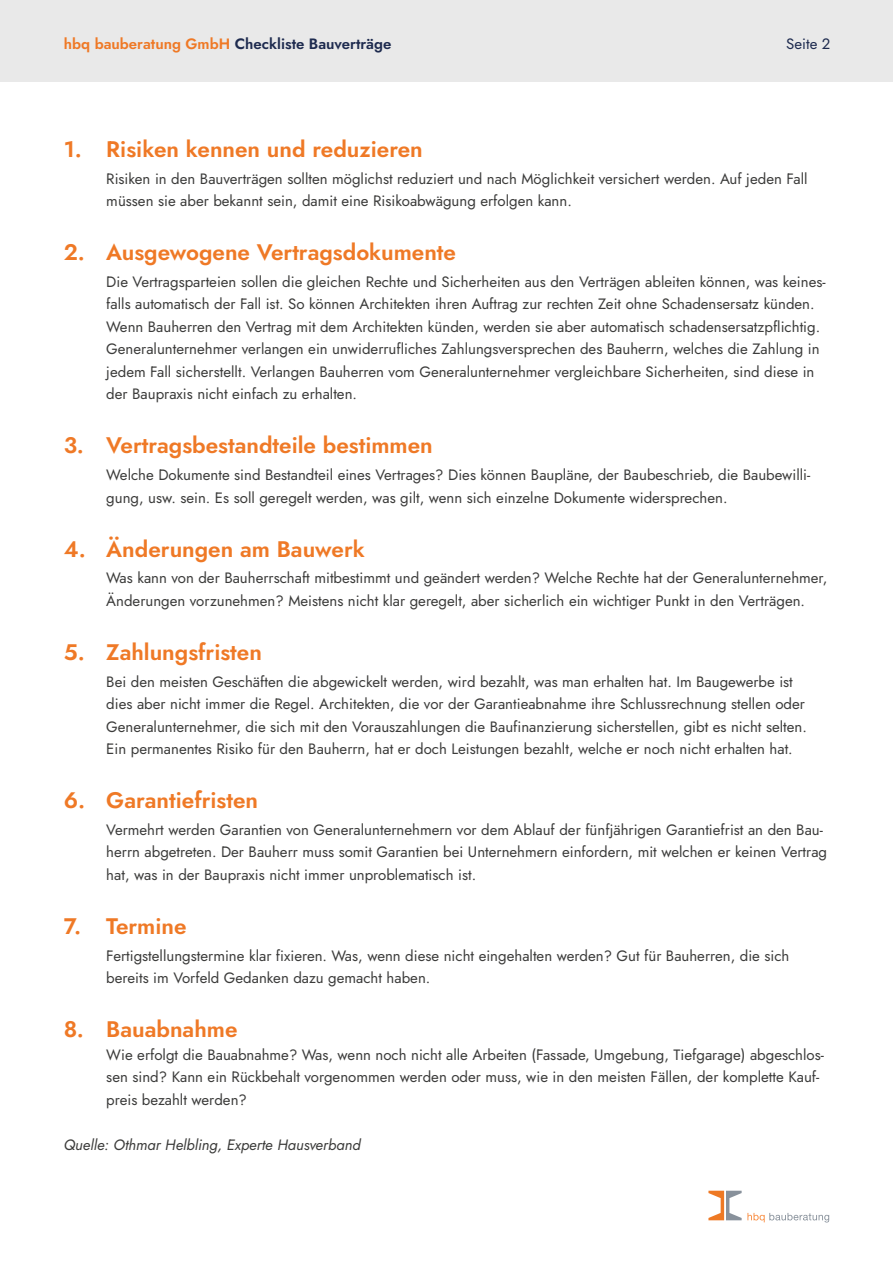
<style>
.page{position:relative;width:893px;height:1263px;background:#fff}
.page>*{position:absolute;margin:0;border:0;box-sizing:border-box;transform-origin:0 0}
.t1{font:600 22.5px "Jost";color:#ef7926}
.t2{font:15px/22.5px "Jost";color:#3c3c3b}
.t3{font:italic 15px "Jost";color:#3c3c3b}
.t4{font:600 15px "Jost";color:#1e2b4f}
.t5{font:15px "Jost";color:#1e2b4f}
.s1{color:#ef7926}
</style>
<div class="page">
<svg style="left:708px;top:1191px;width:121px;height:31px"></svg>
<div style="left:0;top:0;width:893px;height:81px;background:#e9e9e9"></div>
<p class="t4" style="left:64px;top:34px;width:329px"><span class="s1">hbq bauberatung GmbH</span> Checkliste Bauverträge</p>
<p class="t5" style="left:786px;top:34px;width:46px">Seite 2</p>
<h1 class="t1" style="left:64px;top:134px;width:361px">1. Risiken kennen und reduzieren</h1>
<p class="t2" style="left:106px;top:167px;width:703px">Risiken in den Bauverträgen sollten möglichst reduziert und nach Möglichkeit versichert werden. Auf jeden Fall müssen sie aber bekannt sein, damit eine Risikoabwägung erfolgen kann.</p>
<h1 class="t1" style="left:64px;top:237px;width:394px">2. Ausgewogene Vertragsdokumente</h1>
<p class="t2" style="left:106px;top:270px;width:721px">Die Vertragsparteien sollen die gleichen Rechte und Sicherheiten aus den Verträgen ableiten können, was keines&shy;falls automatisch der Fall ist. So können Architekten ihren Auftrag zur rechten Zeit ohne Schadensersatz künden.<br>Wenn Bauherren den Vertrag mit dem Architekten künden, werden sie aber automatisch schadensersatzpflichtig.<br>Generalunternehmer verlangen ein unwiderrufliches Zahlungsversprechen des Bauherrn, welches die Zahlung in jedem Fall sicherstellt. Verlangen Bauherren vom Generalunternehmer vergleichbare Sicherheiten, sind diese in der Baupraxis nicht einfach zu erhalten.</p>
<h1 class="t1" style="left:64px;top:430px;width:371px">3. Vertragsbestandteile bestimmen</h1>
<p class="t2" style="left:106px;top:464px;width:705px">Welche Dokumente sind Bestandteil eines Vertrages? Dies können Baupläne, der Baubeschrieb, die Baubewilli&shy;gung, usw. sein. Es soll geregelt werden, was gilt, wenn sich einzelne Dokumente widersprechen.</p>
<h1 class="t1" style="left:64px;top:533px;width:302px">4. Änderungen am Bauwerk</h1>
<p class="t2" style="left:106px;top:567px;width:723px">Was kann von der Bauherrschaft mitbestimmt und geändert werden? Welche Rechte hat der Generalunternehmer,<br>Änderungen vorzunehmen? Meistens nicht klar geregelt, aber sicherlich ein wichtiger Punkt in den Verträgen.</p>
<h1 class="t1" style="left:64px;top:637px;width:200px">5. Zahlungsfristen</h1>
<p class="t2" style="left:106px;top:670px;width:702px">Bei den meisten Geschäften die abgewickelt werden, wird bezahlt, was man erhalten hat. Im Baugewerbe ist dies aber nicht immer die Regel. Architekten, die vor der Garantieabnahme ihre Schlussrechnung stellen oder Generalunternehmer, die sich mit den Vorauszahlungen die Baufinanzierung sicherstellen, gibt es nicht selten.<br>Ein permanentes Risiko für den Bauherrn, hat er doch Leistungen bezahlt, welche er noch nicht erhalten hat.</p>
<h1 class="t1" style="left:64px;top:785px;width:196px">6. Garantiefristen</h1>
<p class="t2" style="left:106px;top:818px;width:722px">Vermehrt werden Garantien von Generalunternehmern vor dem Ablauf der fünfjährigen Garantiefrist an den Bau&shy;herrn abgetreten. Der Bauherr muss somit Garantien bei Unternehmern einfordern, mit welchen er keinen Vertrag hat, was in der Baupraxis nicht immer unproblematisch ist.</p>
<h1 class="t1" style="left:64px;top:911px;width:124px">7. Termine</h1>
<p class="t2" style="left:106px;top:944px;width:685px">Fertigstellungstermine klar fixieren. Was, wenn diese nicht eingehalten werden? Gut für Bauherren, die sich bereits im Vorfeld Gedanken dazu gemacht haben.</p>
<h1 class="t1" style="left:64px;top:1014px;width:175px">8. Bauabnahme</h1>
<p class="t2" style="left:106px;top:1043px;width:719px">Wie erfolgt die Bauabnahme? Was, wenn noch nicht alle Arbeiten (Fassade, Umgebung, Tiefgarage) abgeschlos&shy;sen sind? Kann ein Rückbehalt vorgenommen werden oder muss, wie in den meisten Fällen, der komplette Kauf&shy;preis bezahlt werden?</p>
<p class="t3" style="left:64px;top:1134px;width:298px">Quelle: Othmar Helbling, Experte Hausverband</p>
</div>
